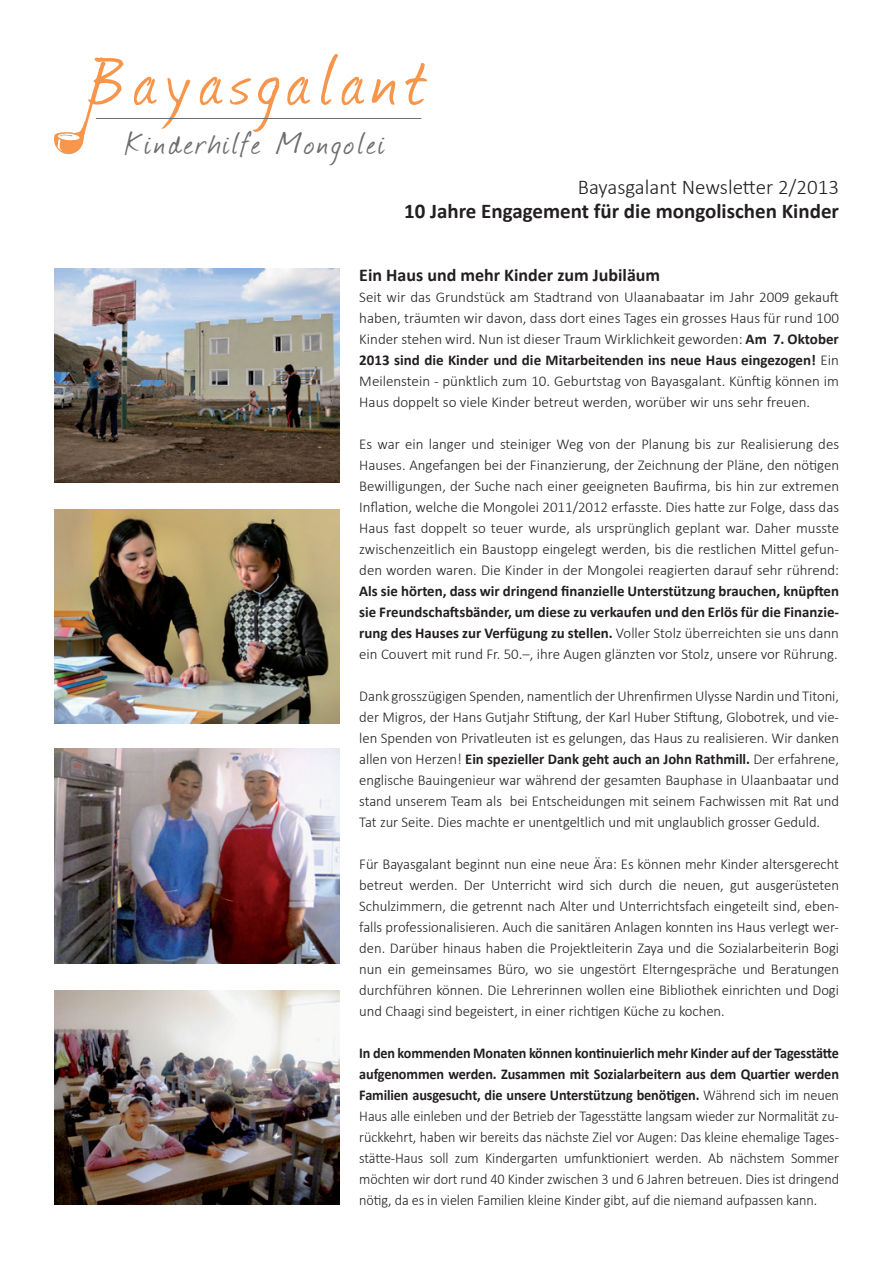
<style>
.page{position:relative;width:893px;height:1263px;background:#fff}
.page>*{position:absolute;margin:0;border:0;box-sizing:border-box;transform-origin:0 0}
.t1{font:83.1px "Journal";letter-spacing:.1em;color:#f7964a;scale:1.1 1}
.t2{font:35.55px "Journal";letter-spacing:.09em;color:#6c6d70;scale:1.1 1}
.t3{font:700 21px "Calibri";color:#231f20}
.t4{font:300 21px "Calibri";color:#231f20}
.t5{font:700 18px "Calibri";color:#231f20}
.t6{font:300 15px/21px "Calibri";letter-spacing:-.005em;color:#231f20;text-align:justify}
.t7{font:300 15px/21px "Calibri";letter-spacing:-.005em;color:#231f20;text-align:justify;scale:.95 1}
.t8{font:700 15px/21px "Calibri";color:#231f20;text-align:justify}
.s1{font-weight:700}
.s2{font-weight:300}
</style>
<div class="page">
<hr style="left:96px;top:118px;width:325px;height:1px;background:#6c6d70">
<svg style="left:54px;top:90px;width:42px;height:65px"></svg>
<img style="left:54px;top:268px;width:286px;height:215px">
<img style="left:54px;top:509px;width:286px;height:215px">
<img style="left:54px;top:749px;width:286px;height:214px">
<img style="left:54px;top:990px;width:286px;height:215px">
<h1 class="t1" style="left:90px;top:24px;width:308px">Bayasgalant</h1>
<h2 class="t2" style="left:125px;top:119px;width:238px">Kinderhilfe Mongolei</h2>
<h3 class="t4" style="left:578px;top:174px;width:263px">Bayasgalant Newsletter 2/2013</h3>
<h3 class="t3" style="left:404px;top:197px;width:436px">10 Jahre Engagement für die mongolischen Kinder</h3>
<p class="t5" style="left:359px;top:263px;width:302px">Ein Haus und mehr Kinder zum Jubiläum</p>
<p class="t6" style="left:359px;top:285px;width:481px">Seit wir das Grundstück am Stadtrand von Ulaanabaatar im Jahr 2009 gekauft haben, träumten wir davon, dass dort eines Tages ein grosses Haus für rund 100<br>Kinder stehen wird. Nun ist dieser Traum Wirklichkeit geworden: <span class="s1">Am 7. Oktober 2013 sind die Kinder und die Mitarbeitenden ins neue Haus eingezogen!</span> Ein Meilenstein - pünktlich zum 10. Geburtstag von Bayasgalant. Künftig können im Haus doppelt so viele Kinder betreut werden, worüber wir uns sehr freuen.</p>
<p class="t6" style="left:359px;top:432px;width:481px">Es war ein langer und steiniger Weg von der Planung bis zur Realisierung des Hauses. Angefangen bei der Finanzierung, der Zeichnung der Pläne, den nötigen Bewilligungen, der Suche nach einer geeigneten Baufirma, bis hin zur extremen Inflation, welche die Mongolei 2011/2012 erfasste. Dies hatte zur Folge, dass das Haus fast doppelt so teuer wurde, als ursprünglich geplant war. Daher musste zwischenzeitlich ein Baustopp eingelegt werden, bis die restlichen Mittel gefun&shy;den worden waren. Die Kinder in der Mongolei reagierten darauf sehr rührend:</p>
<p class="t8" style="left:359px;top:580px;width:481px">Als sie hörten, dass wir dringend finanzielle Unterstützung brauchen, knüpften sie Freundschaftsbänder, um diese zu verkaufen und den Erlös für die Finanzie&shy;rung des Hauses zur Verfügung zu stellen. <span class="s2">Voller Stolz überreichten sie uns dann ein Couvert mit rund Fr. 50.–, ihre Augen glänzten vor Stolz, unsere vor Rührung.</span></p>
<p class="t6" style="left:359px;top:684px;width:481px">Dank grosszügigen Spenden, namentlich der Uhrenfirmen Ulysse Nardin und Titoni, der Migros, der Hans Gutjahr Stiftung, der Karl Huber Stiftung, Globotrek, und vie&shy;len Spenden von Privatleuten ist es gelungen, das Haus zu realisieren. Wir danken allen von Herzen! <span class="s1">Ein spezieller Dank geht auch an John Rathmill.</span> Der erfahrene, englische Bauingenieur war während der gesamten Bauphase in Ulaanbaatar und stand unserem Team als bei Entscheidungen mit seinem Fachwissen mit Rat und Tat zur Seite. Dies machte er unentgeltlich und mit unglaublich grosser Geduld.</p>
<p class="t6" style="left:359px;top:852px;width:481px">Für Bayasgalant beginnt nun eine neue Ära: Es können mehr Kinder altersgerecht betreut werden. Der Unterricht wird sich durch die neuen, gut ausgerüsteten Schulzimmern, die getrennt nach Alter und Unterrichtsfach eingeteilt sind, eben&shy;falls professionalisieren. Auch die sanitären Anlagen konnten ins Haus verlegt wer&shy;den. Darüber hinaus haben die Projektleiterin Zaya und die Sozialarbeiterin Bogi nun ein gemeinsames Büro, wo sie ungestört Elterngespräche und Beratungen durchführen können. Die Lehrerinnen wollen eine Bibliothek einrichten und Dogi und Chaagi sind begeistert, in einer richtigen Küche zu kochen.</p>
<p class="t7" style="left:359px;top:1041px;width:506px"><span class="s1">In den kommenden Monaten können kontinuierlich mehr Kinder auf der Tagesstätte aufgenommen werden. Zusammen mit Sozialarbeitern aus dem Quartier werden Familien ausgesucht, die unsere Unterstützung benötigen.</span> Während sich im neuen Haus alle einleben und der Betrieb der Tagesstätte langsam wieder zur Normalität zu&shy;rückkehrt, haben wir bereits das nächste Ziel vor Augen: Das kleine ehemalige Tages&shy;stätte-Haus soll zum Kindergarten umfunktioniert werden. Ab nächstem Sommer möchten wir dort rund 40 Kinder zwischen 3 und 6 Jahren betreuen. Dies ist dringend nötig, da es in vielen Familien kleine Kinder gibt, auf die niemand aufpassen kann.</p>
</div>
